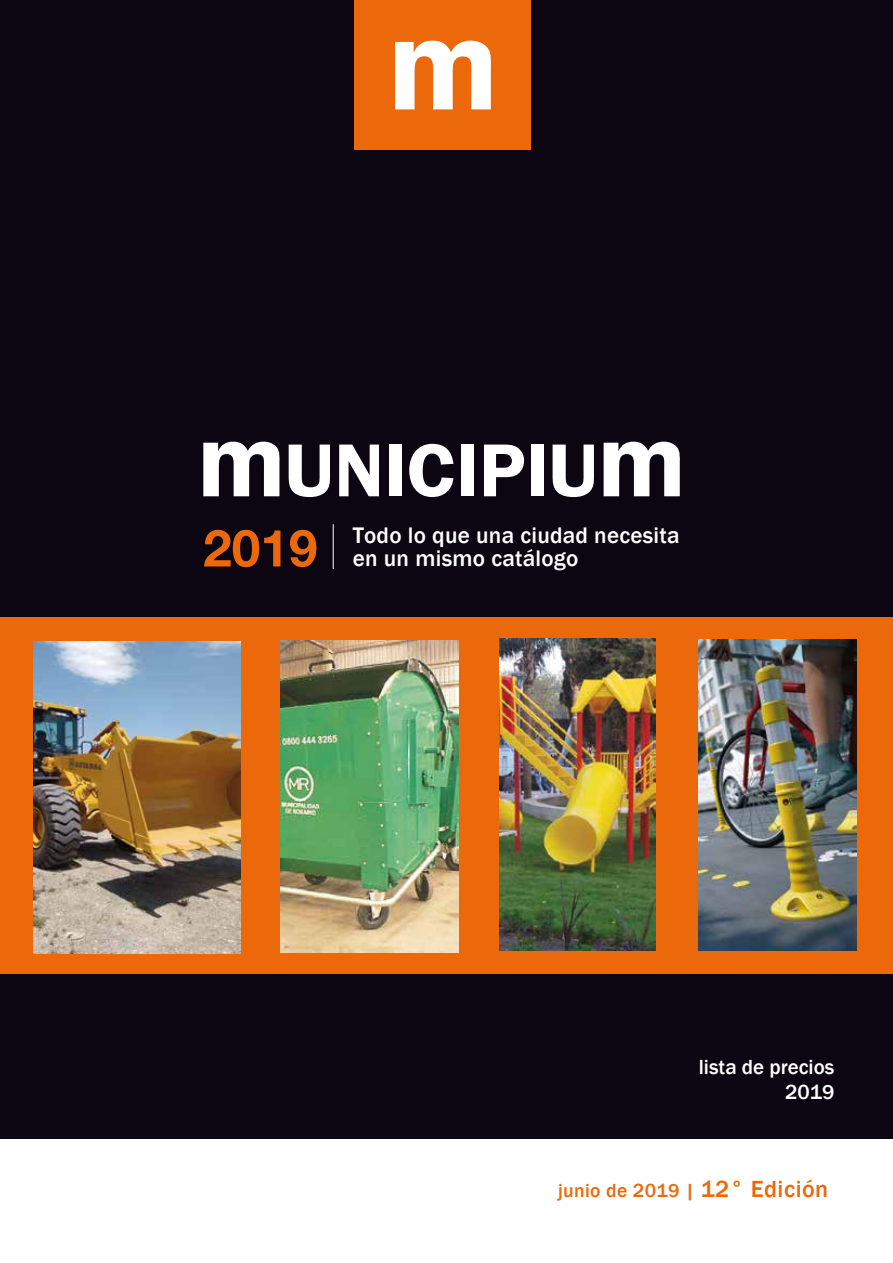
<style>
.page{position:relative;width:893px;height:1263px;background:#fff}
.page>*{position:absolute;margin:0;border:0;box-sizing:border-box;transform-origin:0 0}
.t1{font:700 51.45px "Helvetica Neue LT Std";color:#eb690b}
.t2{font:500 23.1px/22.6px "Franklin Gothic";letter-spacing:.01em;color:#fff}
.t3{font:500 21px/25.2px "Franklin Gothic";color:#fff;text-align:right}
.t4{font:500 19.5px "Franklin Gothic";letter-spacing:.02em;color:#eb690b}
.s1{font-size:24px}
</style>
<div class="page">
<div style="left:0;top:0;width:893px;height:1138px;background:#0b0612"></div>
<div style="left:0;top:618px;width:893px;height:356px;background:#eb690b"></div>
<div style="left:355px;top:0;width:176px;height:149px;background:#eb690b"></div>
<svg style="left:395px;top:41px;width:96px;height:68px"></svg>
<svg style="left:203px;top:442px;width:77px;height:54px"></svg>
<svg style="left:289px;top:445px;width:41px;height:52px"></svg>
<svg style="left:339px;top:445px;width:40px;height:51px"></svg>
<div style="left:389px;top:445px;width:12px;height:51px;background:#fff"></div>
<svg style="left:409px;top:444px;width:44px;height:53px"></svg>
<div style="left:461px;top:445px;width:13px;height:51px;background:#fff"></div>
<svg style="left:484px;top:445px;width:40px;height:51px"></svg>
<div style="left:531px;top:445px;width:12px;height:51px;background:#fff"></div>
<svg style="left:553px;top:445px;width:41px;height:52px"></svg>
<svg style="left:604px;top:442px;width:76px;height:54px"></svg>
<hr style="left:333px;top:524px;width:1px;height:45px;background:#fff">
<img style="left:699px;top:640px;width:158px;height:310px">
<img style="left:499px;top:639px;width:157px;height:312px">
<img style="left:280px;top:640px;width:178px;height:312px">
<img style="left:34px;top:642px;width:206px;height:312px">
<h1 class="t1" style="left:203px;top:516px;width:116px">2019</h1>
<p class="t2" style="left:353px;top:524px;width:328px">Todo lo que una ciudad necesita en un mismo catálogo</p>
<p class="t3" style="left:699px;top:1055px;width:137px">lista de precios<br>2019</p>
<p class="t4" style="left:558px;top:1179px;width:272px">junio de 2019 | <span class="s1">12° Edición</span></p>
</div>
